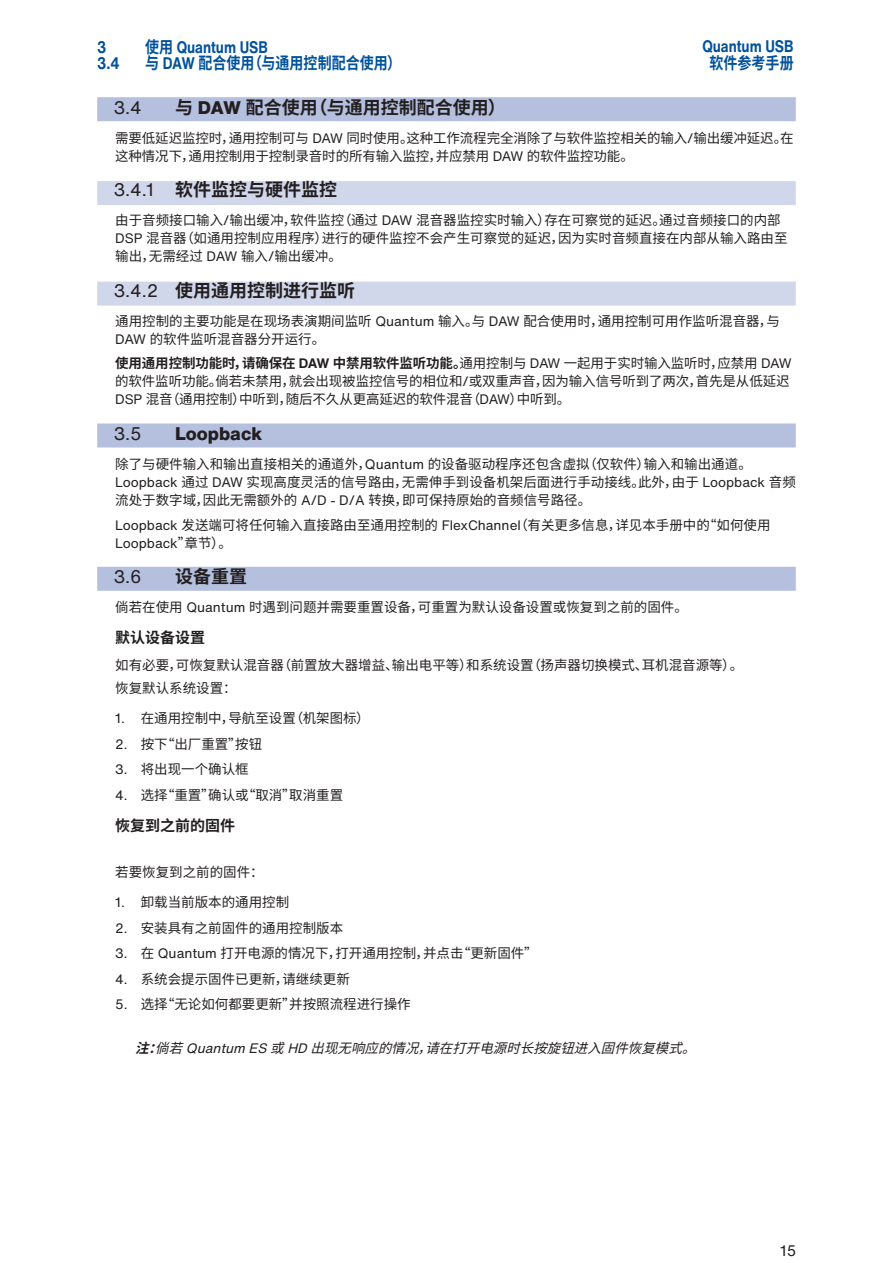
<style>
.page{position:relative;width:893px;height:1263px;background:#fff}
.page>*{position:absolute;margin:0;border:0;box-sizing:border-box;transform-origin:0 0}
.Subsection_Head{font:700 18px "Source Han Sans CN";color:#231f20}
.Section_Head{font:700 18px "Source Han Sans CN";color:#231f20}
.Section_Head-2{font:18px "Helvetica Now Text";color:#231f20}
.Section_Head-3{font:800 18px "Helvetica Now Text";color:#231f20}
.t1{font:700 16.5px "Helvetica Now Text";color:#01529b;scale:.85 1}
.t2{font:700 16.5px "Source Han Sans CN";color:#01529b;scale:.85 1}
.Paragraph_Head_2{font:700 15px "Source Han Sans CN";color:#231f20}
.t3{font:15px "Helvetica Now Text";color:#231f20}
.NBody_L1{font:13.5px/18px "Source Han Sans CN";color:#231f20}
.PowerTip_Note_NL2{font:italic 13.5px "Source Han Sans CN";color:#231f20}
.s1{font-family:"Source Han Sans CN"}
.s2{font-family:"Helvetica Now Text"}
.s3{font-family:"Helvetica Now Text";font-weight:800}
.s4{font-family:"Helvetica Now Text";font-weight:400}
.s5{font-weight:700}
.s6{font-family:"Helvetica Now Text";font-weight:700}
</style>
<div class="page">
<div style="left:97px;top:97px;width:699px;height:24px;background:#b5bfde"></div>
<div style="left:97px;top:181px;width:699px;height:24px;background:#d1d7eb"></div>
<div style="left:97px;top:282px;width:699px;height:24px;background:#d1d7eb"></div>
<div style="left:97px;top:423px;width:699px;height:24px;background:#b5bfde"></div>
<div style="left:97px;top:567px;width:699px;height:24px;background:#b5bfde"></div>
<p class="t1" style="left:97px;top:35px;width:12px">3</p>
<p class="t1" style="left:145px;top:35px;width:146px"><span class="s1">使用</span> Quantum USB</p>
<p class="t1" style="left:97px;top:51px;width:28px">3.4</p>
<p class="t2" style="left:145px;top:54px;width:303px">与 <span class="s2">DAW</span> 配合使用（与通用控制配合使用）</p>
<p class="t1" style="left:702px;top:34px;width:109px">Quantum USB</p>
<p class="t2" style="left:709px;top:53px;width:101px">软件参考手册</p>
<p class="Section_Head-2" style="left:114px;top:94px;width:30px">3.4</p>
<p class="Section_Head" style="left:175px;top:97px;width:332px">与 <span class="s3">DAW</span> 配合使用（与通用控制配合使用）</p>
<p class="NBody_L1" style="left:115px;top:129px;width:680px">需要低延迟监控时，通用控制可与 <span class="s2">DAW</span> 同时使用。这种工作流程完全消除了与软件监控相关的输入<span class="s2">/</span>输出缓冲延迟。在这种情况下，通用控制用于控制录音时的所有输入监控，并应禁用 <span class="s2">DAW</span> 的软件监控功能。</p>
<p class="Subsection_Head" style="left:114px;top:179px;width:225px"><span class="s4">3.4.1</span> 软件监控与硬件监控</p>
<p class="NBody_L1" style="left:115px;top:212px;width:674px">由于音频接口输入<span class="s2">/</span>输出缓冲，软件监控（通过 <span class="s2">DAW</span> 混音器监控实时输入）存在可察觉的延迟。通过音频接口的内部<br><span class="s2">DSP</span> 混音器（如通用控制应用程序）进行的硬件监控不会产生可察觉的延迟，因为实时音频直接在内部从输入路由至输出，无需经过 <span class="s2">DAW</span> 输入<span class="s2">/</span>输出缓冲。</p>
<p class="Subsection_Head" style="left:114px;top:280px;width:243px"><span class="s4">3.4.2</span> 使用通用控制进行监听</p>
<p class="NBody_L1" style="left:115px;top:312px;width:666px">通用控制的主要功能是在现场表演期间监听 <span class="s2">Quantum</span> 输入。与 <span class="s2">DAW</span> 配合使用时，通用控制可用作监听混音器，与<br><span class="s2">DAW</span> 的软件监听混音器分开运行。</p>
<p class="NBody_L1" style="left:115px;top:355px;width:678px"><span class="s5">使用通用控制功能时，请确保在</span> <span class="s6">DAW</span> <span class="s5">中禁用软件监听功能。</span>通用控制与 <span class="s2">DAW</span> 一起用于实时输入监听时，应禁用 <span class="s2">DAW</span>的软件监听功能。倘若未禁用，就会出现被监控信号的相位和<span class="s2">/</span>或双重声音，因为输入信号听到了两次，首先是从低延迟<br><span class="s2">DSP</span> 混音（通用控制）中听到，随后不久从更高延迟的软件混音（<span class="s2">DAW</span>）中听到。</p>
<p class="Section_Head-2" style="left:114px;top:420px;width:30px">3.5</p>
<p class="Section_Head-3" style="left:175px;top:420px;width:89px">Loopback</p>
<p class="NBody_L1" style="left:115px;top:455px;width:682px">除了与硬件输入和输出直接相关的通道外，<span class="s2">Quantum</span> 的设备驱动程序还包含虚拟（仅软件）输入和输出通道。<br><span class="s2">Loopback</span> 通过 <span class="s2">DAW</span> 实现高度灵活的信号路由，无需伸手到设备机架后面进行手动接线。此外，由于 <span class="s2">Loopback</span> 音频流处于数字域，因此无需额外的 <span class="s2">A/D - D/A</span> 转换，即可保持原始的音频信号路径。</p>
<p class="NBody_L1" style="left:115px;top:516px;width:657px"><span class="s2">Loopback</span> 发送端可将任何输入直接路由至通用控制的 <span class="s2">FlexChannel</span>（有关更多信息，详见本手册中的“如何使用<br><span class="s2">Loopback</span>”章节）。</p>
<p class="Section_Head-2" style="left:114px;top:563px;width:30px">3.6</p>
<p class="Section_Head" style="left:175px;top:566px;width:73px">设备重置</p>
<p class="NBody_L1" style="left:115px;top:599px;width:574px">倘若在使用 <span class="s2">Quantum</span> 时遇到问题并需要重置设备，可重置为默认设备设置或恢复到之前的固件。</p>
<p class="Paragraph_Head_2" style="left:115px;top:629px;width:91px">默认设备设置</p>
<p class="NBody_L1" style="left:115px;top:657px;width:629px">如有必要，可恢复默认混音器（前置放大器增益、输出电平等）和系统设置（扬声器切换模式、耳机混音源等）。</p>
<p class="NBody_L1" style="left:115px;top:680px;width:123px">恢复默认系统设置：</p>
<p class="NBody_L1" style="left:115px;top:709px;width:256px"><span class="s2">1.</span> 在通用控制中，导航至设置（机架图标）</p>
<p class="NBody_L1" style="left:115px;top:735px;width:149px"><span class="s2">2.</span> 按下“出厂重置”按钮</p>
<p class="NBody_L1" style="left:115px;top:760px;width:135px"><span class="s2">3.</span> 将出现一个确认框</p>
<p class="NBody_L1" style="left:115px;top:786px;width:230px"><span class="s2">4.</span> 选择“重置”确认或“取消”取消重置</p>
<p class="Paragraph_Head_2" style="left:115px;top:817px;width:121px">恢复到之前的固件</p>
<p class="NBody_L1" style="left:115px;top:864px;width:150px">若要恢复到之前的固件：</p>
<p class="NBody_L1" style="left:115px;top:893px;width:176px"><span class="s2">1.</span> 卸载当前版本的通用控制</p>
<p class="NBody_L1" style="left:115px;top:919px;width:230px"><span class="s2">2.</span> 安装具有之前固件的通用控制版本</p>
<p class="NBody_L1" style="left:115px;top:944px;width:424px"><span class="s2">3.</span> 在 <span class="s2">Quantum</span> 打开电源的情况下，打开通用控制，并点击“更新固件”</p>
<p class="NBody_L1" style="left:115px;top:970px;width:236px"><span class="s2">4.</span> 系统会提示固件已更新，请继续更新</p>
<p class="NBody_L1" style="left:115px;top:995px;width:297px"><span class="s2">5.</span> 选择“无论如何都要更新”并按照流程进行操作</p>
<p class="PowerTip_Note_NL2" style="left:135px;top:1041px;width:571px"><span class="s5">注：</span>倘若<span class="s2">Q u a n t u m E S</span> 或<span class="s2">H D</span> 出现无响应的情况，请在打开电源时长按旋钮进入固件恢复模式。</p>
<p class="t3" style="left:780px;top:1240px;width:18px">15</p>
</div>
